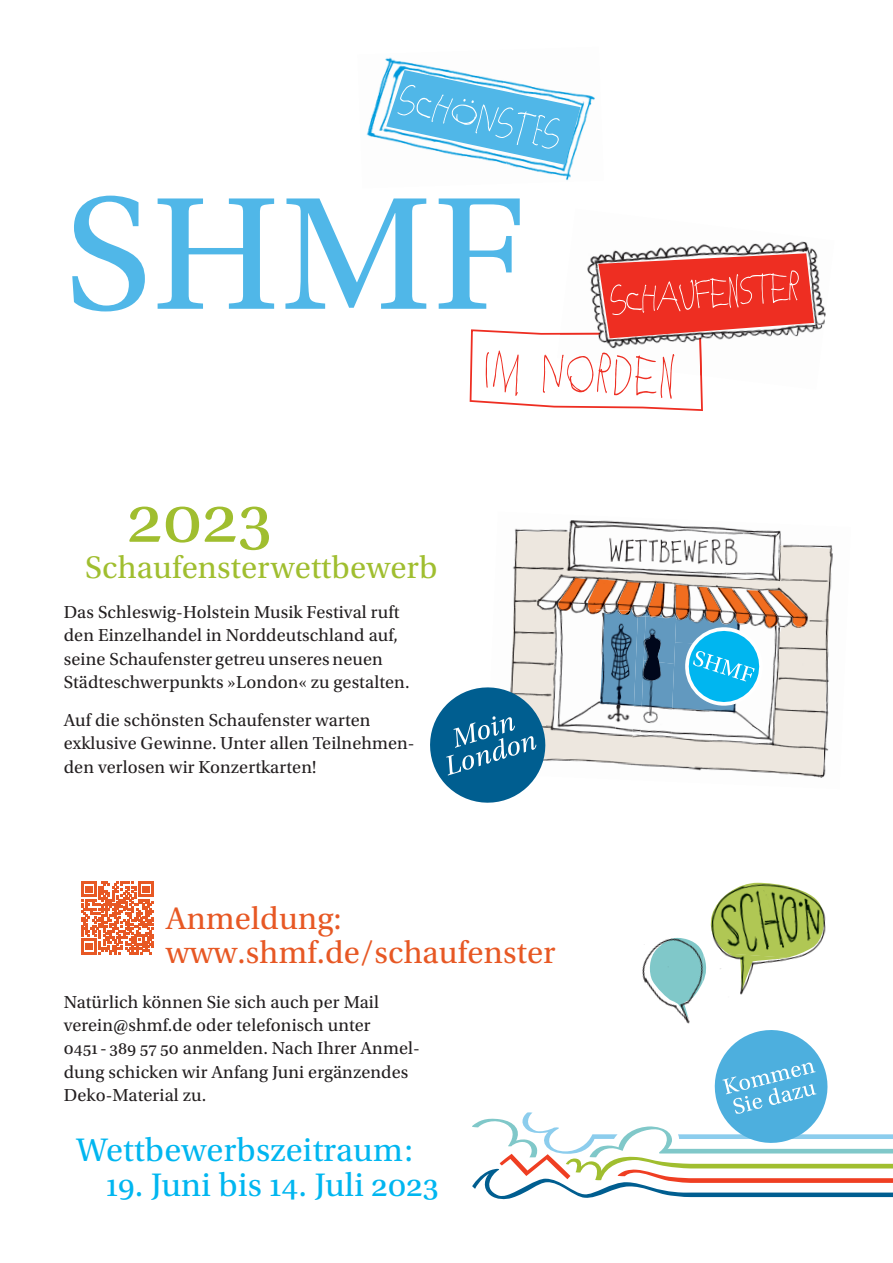
<style>
.page{position:relative;width:893px;height:1263px;background:#fff}
.page>*{position:absolute;margin:0;border:0;box-sizing:border-box;transform-origin:0 0}
.t1{font:76.2px "Jonas Regular dt";color:#ee2e22;scale:.81 1}
.t2{font:73.5px "Utopia Std";color:#a0be2f}
.t3{font:59.55px "Jonas Regular dt";color:#fff;scale:.87 1}
.t4{font:56.7px "Jonas Regular dt";color:#fff;scale:.87 1}
.t5{font:34.35px "Utopia Std";letter-spacing:.005em;color:#00b6f0}
.t6{font:32.85px "Utopia Std";letter-spacing:.005em;color:#e75824}
.t7{font:32.85px "Utopia Std";letter-spacing:.005em;color:#a0be2f}
.t8{font:18.3px/23.4px "Utopia Std";letter-spacing:.005em;color:#231f20}
</style>
<div class="page">
<img style="left:514px;top:520px;width:135px;height:35px">
<img style="left:649px;top:523px;width:147px;height:22px">
<img style="left:830px;top:546px;width:3px;height:45px">
<img style="left:512px;top:555px;width:3px;height:52px">
<img style="left:818px;top:738px;width:11px;height:40px">
<img style="left:643px;top:766px;width:21px;height:1px">
<img style="left:515px;top:531px;width:55px;height:37px">
<img style="left:780px;top:545px;width:52px;height:37px">
<img style="left:514px;top:568px;width:56px;height:39px">
<img style="left:780px;top:576px;width:50px;height:44px">
<img style="left:511px;top:607px;width:42px;height:117px">
<img style="left:777px;top:620px;width:52px;height:118px">
<img style="left:552px;top:724px;width:112px;height:42px">
<img style="left:664px;top:735px;width:160px;height:42px">
<img style="left:538px;top:576px;width:56px;height:81px">
<img style="left:640px;top:582px;width:168px;height:25px">
<img style="left:768px;top:627px;width:37px;height:38px">
<img style="left:553px;top:655px;width:69px;height:80px">
<img style="left:712px;top:663px;width:65px;height:82px">
<img style="left:622px;top:712px;width:91px;height:28px">
<img style="left:779px;top:590px;width:29px;height:37px">
<img style="left:751px;top:590px;width:28px;height:38px">
<img style="left:721px;top:589px;width:30px;height:23px">
<img style="left:698px;top:589px;width:23px;height:18px">
<img style="left:675px;top:589px;width:14px;height:18px">
<img style="left:647px;top:589px;width:18px;height:18px">
<img style="left:617px;top:589px;width:23px;height:18px">
<svg style="left:570px;top:526px;width:210px;height:63px"></svg>
<img style="left:588px;top:579px;width:29px;height:35px">
<img style="left:557px;top:578px;width:30px;height:33px">
<img style="left:615px;top:607px;width:125px;height:5px">
<img style="left:681px;top:710px;width:58px;height:2px">
<img style="left:632px;top:735px;width:39px;height:4px">
<img style="left:633px;top:710px;width:39px;height:27px">
<img style="left:594px;top:609px;width:51px;height:6px">
<img style="left:591px;top:649px;width:24px;height:82px">
<img style="left:615px;top:706px;width:18px;height:26px">
<svg style="left:596px;top:609px;width:5px;height:4px"></svg>
<img style="left:600px;top:610px;width:46px;height:96px">
<svg style="left:619px;top:607px;width:13px;height:8px"></svg>
<img style="left:633px;top:616px;width:9px;height:116px">
<img style="left:634px;top:616px;width:9px;height:90px">
<img style="left:602px;top:533px;width:142px;height:36px">
<svg style="left:643px;top:612px;width:124px;height:98px"></svg>
<svg style="left:81px;top:882px;width:73px;height:72px"></svg>
<svg style="left:430px;top:681px;width:122px;height:122px"></svg>
<img style="left:710px;top:883px;width:116px;height:75px">
<img style="left:730px;top:953px;width:57px;height:38px">
<img style="left:642px;top:928px;width:88px;height:96px">
<svg style="left:472px;top:1030px;width:421px;height:169px"></svg>
<img style="left:366px;top:57px;width:84px;height:83px">
<img style="left:509px;top:94px;width:86px;height:87px">
<svg style="left:386px;top:70px;width:194px;height:95px"></svg>
<svg style="left:470px;top:241px;width:356px;height:170px"></svg>
<svg style="left:72px;top:196px;width:448px;height:115px"></svg>
<h3 class="t3" style="left:407px;top:58px;width:194px;rotate:13deg">SCHÖNSTES</h3>
<h3 class="t4" style="left:605px;top:263px;width:223px;rotate:-5deg">SCHaufenster</h3>
<h2 class="t2" style="left:128px;top:478px;width:146px">2023</h2>
<h3 class="t7" style="left:85px;top:550px;width:354px">Schaufensterwettbewerb</h3>
<p class="t8" style="left:64px;top:601px;width:347px">Das Schleswig-Holstein Musik Festival ruft den Einzelhandel in Norddeutschland auf, seine Schaufenster getreu unseres neuen Städteschwerpunkts »London« zu gestalten.</p>
<p class="t8" style="left:64px;top:708px;width:352px">Auf die schönsten Schaufenster warten exklusive Gewinne. Unter allen Teilnehmen&shy;den verlosen wir Konzertkarten!</p>
<h1 class="t1" style="left:484px;top:317px;width:242px;rotate:2deg">im Norden</h1>
<h3 class="t6" style="left:166px;top:901px;width:177px">Anmeldung:</h3>
<h3 class="t6" style="left:166px;top:934px;width:391px">www.shmf.de/schaufenster</h3>
<p class="t8" style="left:64px;top:990px;width:358px">Natürlich können Sie sich auch per Mail verein@shmf.de oder telefonisch unter<br>0451 - 389 57 50 anmelden. Nach Ihrer Anmel&shy;dung schicken wir Anfang Juni ergänzendes Deko-Material zu.</p>
<h3 class="t5" style="left:77px;top:1131px;width:338px">Wettbewerbszeitraum:</h3>
<h3 class="t5" style="left:106px;top:1166px;width:334px">19. Juni bis 14. Juli 2023</h3>
</div>
